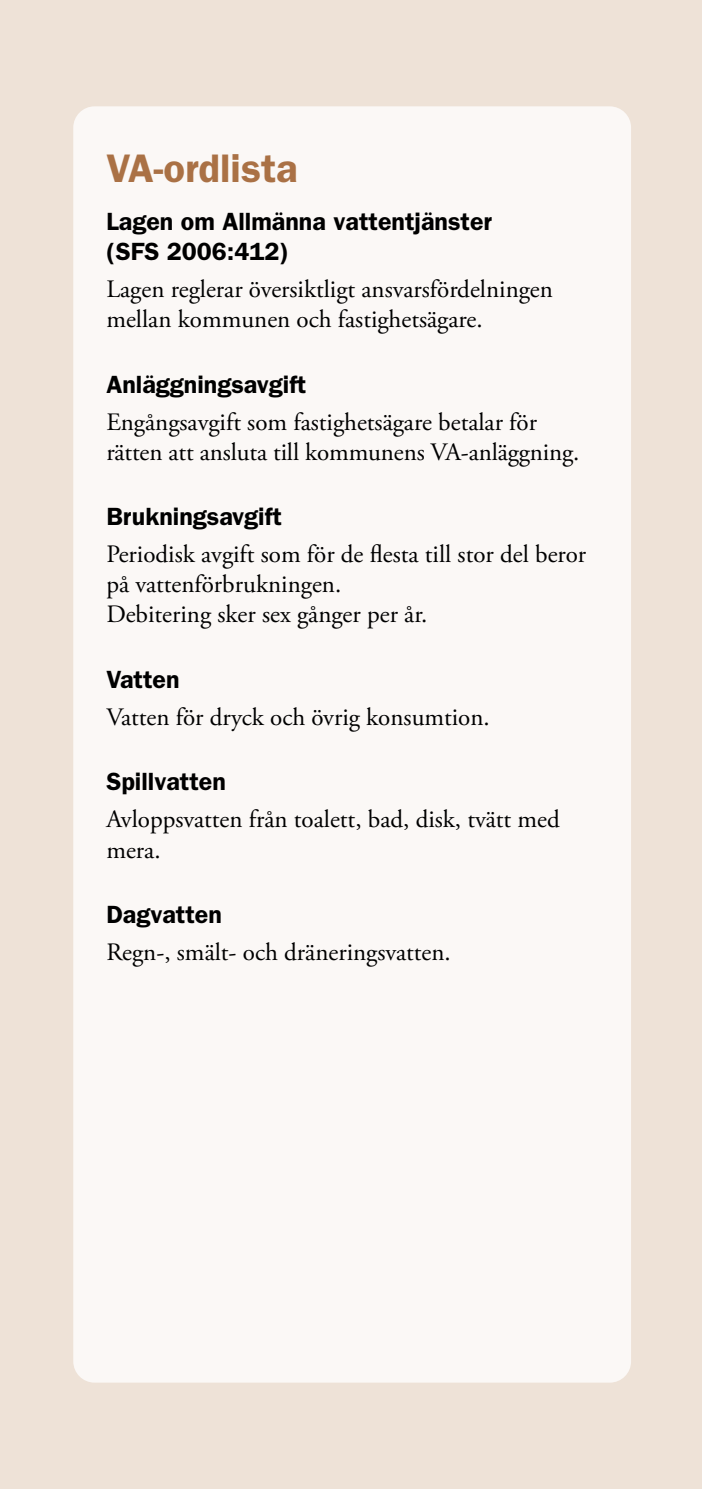
<style>
.page{position:relative;width:702px;height:1489px;background:#fff}
.page>*{position:absolute;margin:0;border:0;box-sizing:border-box;transform-origin:0 0}
.t1{font:600 40px "ITC Franklin Gothic Std";color:#aa7145}
.P_bröd_special{font:25px/30px "Adobe Garamond Pro";color:#000}
.t2{font:600 25px/30px "ITC Franklin Gothic Std";color:#000}
.Tabelltext{font:25px/30px "Adobe Garamond Pro";color:#000}
</style>
<div class="page">
<div style="left:0;top:0;width:702px;height:1488px;background:#eee2d7"></div>
<div style="left:73px;top:106px;width:558px;height:1276px;background:#fbf8f6;border-radius:21px"></div>
<h2 class="t1" style="left:106px;top:145px;width:193px">VA-ordlista</h2>
<h3 class="t2" style="left:106px;top:206px;width:387px">Lagen om Allmänna vattentjänster (SFS 2006:412)</h3>
<p class="Tabelltext" style="left:106px;top:275px;width:448px">Lagen reglerar översiktligt ansvarsfördelningen mellan kommunen och fastighetsägare.</p>
<h3 class="t2" style="left:106px;top:369px;width:201px">Anläggningsavgift</h3>
<p class="P_bröd_special" style="left:106px;top:407px;width:474px">Engångsavgift som fastighetsägare betalar för rätten att ansluta till kommunens VA-anläggning.</p>
<h3 class="t2" style="left:106px;top:501px;width:177px">Brukningsavgift</h3>
<p class="P_bröd_special" style="left:106px;top:540px;width:481px">Periodisk avgift som för de flesta till stor del beror på vattenförbrukningen.<br>Debitering sker sex gånger per år.</p>
<h3 class="t2" style="left:106px;top:664px;width:75px">Vatten</h3>
<p class="P_bröd_special" style="left:106px;top:702px;width:385px">Vatten för dryck och övrig konsumtion.</p>
<h3 class="t2" style="left:106px;top:766px;width:121px">Spillvatten</h3>
<p class="P_bröd_special" style="left:106px;top:805px;width:455px">Avloppsvatten från toalett, bad, disk, tvätt med mera.</p>
<h3 class="t2" style="left:106px;top:899px;width:117px">Dagvatten</h3>
<p class="P_bröd_special" style="left:106px;top:938px;width:346px">Regn-, smält- och dräneringsvatten.</p>
</div>
